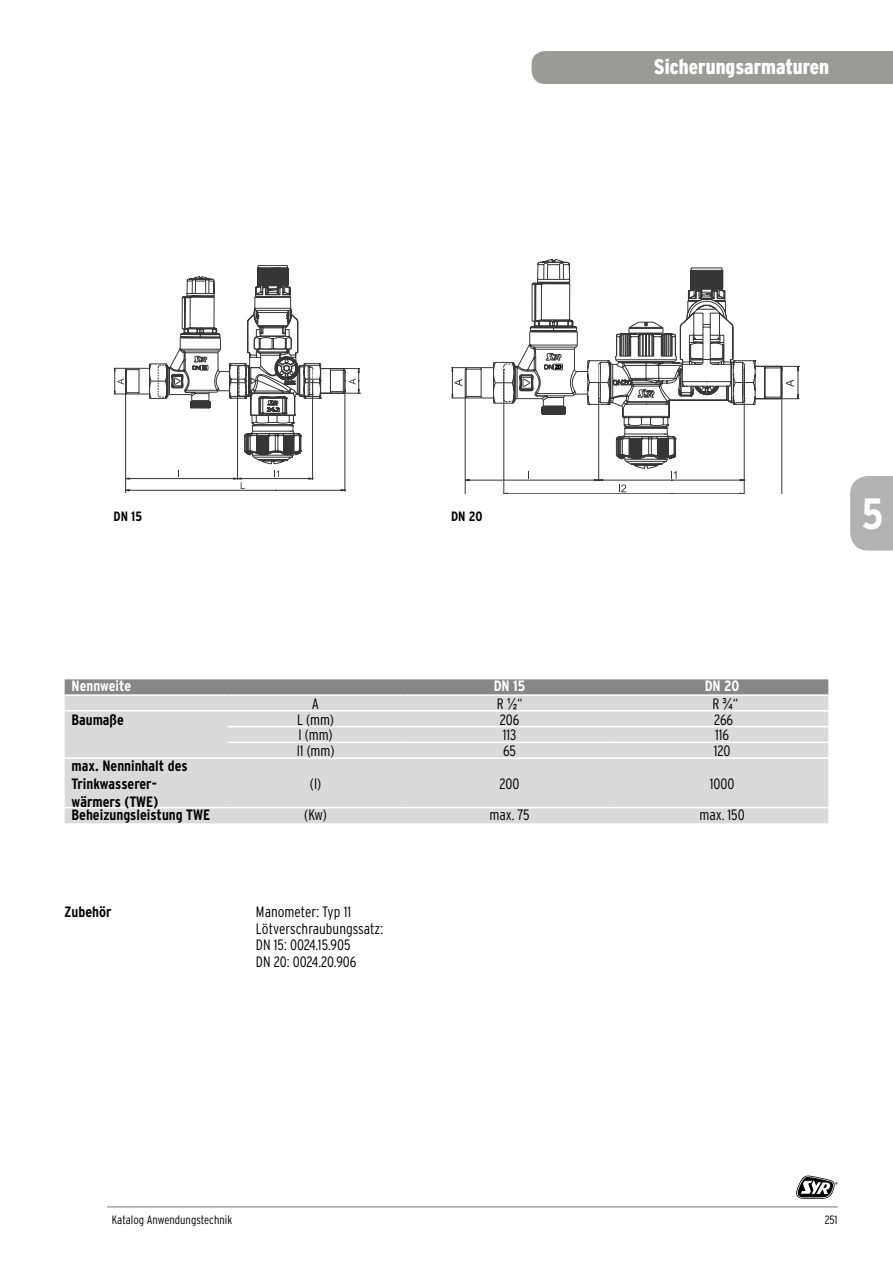
<style>
.page{position:relative;width:893px;height:1263px;background:#fff}
.page>*{position:absolute;margin:0;border:0;box-sizing:border-box;transform-origin:0 0}
.t1{font:700 condensed 43.8px "Interstate";color:#fff}
.t2{font:900 condensed 21px "Interstate";color:#fff}
.t3{font:300 condensed 15px/16.5px "Interstate";color:#000}
.t4{font:700 condensed 15px/18px "Interstate";color:#000}
.t5{font:700 condensed 15px "Interstate";color:#fff}
.t6{font:700 condensed 13.5px "Interstate";color:#000}
.t7{font:300 condensed 12px "Interstate";color:#000}
.s1{font-family:"Arial Narrow";font-weight:400;font-stretch:normal}
</style>
<div class="page">
<div style="left:65px;top:679px;width:763px;height:15px;background:#878787"></div>
<div style="left:65px;top:696px;width:763px;height:127px;background:#dadada"></div>
<hr style="left:65px;top:710px;width:163px;height:2px;background:#fff">
<hr style="left:228px;top:710px;width:175px;height:2px;background:#fff">
<hr style="left:403px;top:710px;width:213px;height:2px;background:#fff">
<hr style="left:616px;top:710px;width:212px;height:2px;background:#fff">
<hr style="left:65px;top:757px;width:163px;height:2px;background:#fff">
<hr style="left:228px;top:757px;width:175px;height:2px;background:#fff">
<hr style="left:403px;top:757px;width:213px;height:2px;background:#fff">
<hr style="left:616px;top:757px;width:212px;height:2px;background:#fff">
<hr style="left:65px;top:807px;width:163px;height:1px;background:#fff">
<hr style="left:228px;top:807px;width:175px;height:1px;background:#fff">
<hr style="left:403px;top:807px;width:213px;height:1px;background:#fff">
<hr style="left:616px;top:807px;width:212px;height:1px;background:#fff">
<hr style="left:228px;top:726px;width:175px;height:1px;background:#fff">
<hr style="left:403px;top:726px;width:213px;height:1px;background:#fff">
<hr style="left:616px;top:726px;width:212px;height:1px;background:#fff">
<hr style="left:228px;top:742px;width:175px;height:1px;background:#fff">
<hr style="left:403px;top:742px;width:213px;height:1px;background:#fff">
<hr style="left:616px;top:742px;width:212px;height:1px;background:#fff">
<svg style="left:114px;top:265px;width:246px;height:228px"></svg>
<svg style="left:451px;top:259px;width:348px;height:235px"></svg>
<hr style="left:504px;top:369px;width:1px;height:124px;background:#373636">
<svg style="left:796px;top:1175px;width:42px;height:24px"></svg>
<hr style="left:107px;top:1206px;width:731px;height:1px;background:#000">
<div style="left:531px;top:51px;width:362px;height:33px;background:#9a9a99"></div>
<div style="left:850px;top:476px;width:43px;height:74px;background:#b3b2b2"></div>
<h2 class="t2" style="left:654px;top:55px;width:177px">Sicherungsarmaturen</h2>
<p class="t6" style="left:114px;top:508px;width:30px">DN 15</p>
<p class="t6" style="left:451px;top:508px;width:33px">DN 20</p>
<p class="t5" style="left:72px;top:677px;width:61px">Nennweite</p>
<p class="t5" style="left:494px;top:677px;width:33px">DN 15</p>
<p class="t5" style="left:705px;top:677px;width:36px">DN 20</p>
<p class="t3" style="left:312px;top:695px;width:9px">A</p>
<p class="t3" style="left:497px;top:695px;width:27px">R <span class="s1">½</span>“</p>
<p class="t3" style="left:712px;top:695px;width:27px">R <span class="s1">¾</span>“</p>
<p class="t4" style="left:72px;top:711px;width:54px">Baumaße</p>
<p class="t3" style="left:297px;top:711px;width:38px">L (mm)</p>
<p class="t3" style="left:500px;top:711px;width:21px">206</p>
<p class="t3" style="left:714px;top:711px;width:21px">266</p>
<p class="t3" style="left:299px;top:727px;width:36px">l (mm)</p>
<p class="t3" style="left:503px;top:727px;width:15px">113</p>
<p class="t3" style="left:715px;top:727px;width:16px">116</p>
<p class="t3" style="left:297px;top:742px;width:39px">l1 (mm)</p>
<p class="t3" style="left:503px;top:742px;width:15px">65</p>
<p class="t3" style="left:714px;top:742px;width:18px">120</p>
<p class="t4" style="left:72px;top:756px;width:118px">max. Nenninhalt des<br>Trinkwasserer&shy;wärmers (TWE)</p>
<p class="t3" style="left:310px;top:775px;width:13px">(l)</p>
<p class="t3" style="left:500px;top:775px;width:22px">200</p>
<p class="t3" style="left:710px;top:775px;width:26px">1000</p>
<p class="t4" style="left:72px;top:806px;width:140px">Beheizungsleistung TWE</p>
<p class="t3" style="left:304px;top:807px;width:24px">(Kw)</p>
<p class="t3" style="left:489px;top:807px;width:42px">max. 75</p>
<p class="t3" style="left:699px;top:807px;width:47px">max. 150</p>
<p class="t4" style="left:65px;top:903px;width:48px">Zubehör</p>
<p class="t3" style="left:256px;top:904px;width:129px">Manometer: Typ 11<br>Lötverschraubungssatz:<br>DN 15: 0024.15.905<br>DN 20: 0024.20.906</p>
<h1 class="t1" style="left:862px;top:487px;width:23px">5</h1>
<p class="t7" style="left:112px;top:1212px;width:122px">Katalog Anwendungstechnik</p>
<p class="t7" style="left:825px;top:1212px;width:14px">251</p>
</div>
